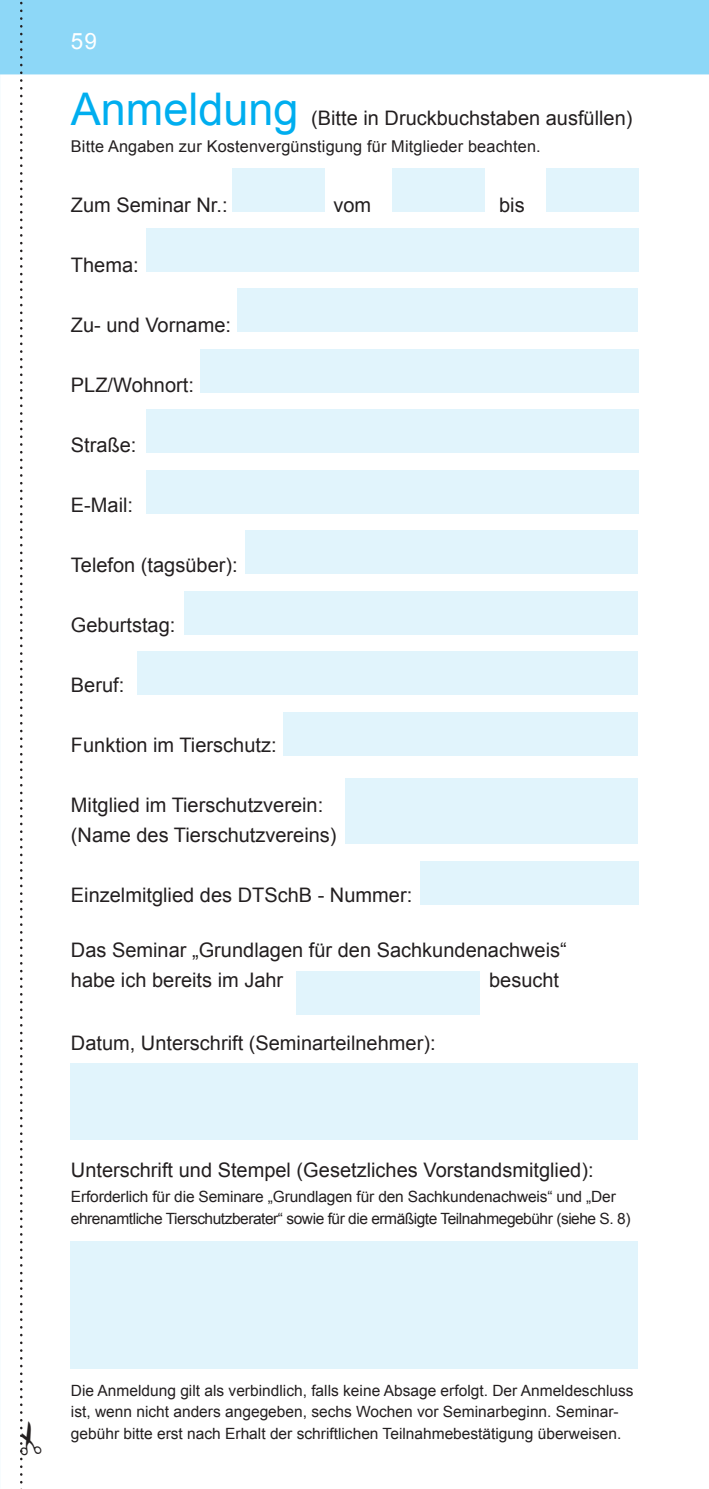
<style>
.page{position:relative;width:709px;height:1489px;background:#fff}
.page>*{position:absolute;margin:0;border:0;box-sizing:border-box;transform-origin:0 0}
.t1{font:45px "Arial";color:#00aeef}
.t2{font:22.5px "Arial";color:#fff}
.t3{font:20px/30px "Arial";color:#231f20}
.t4{font:16.25px "Arial";letter-spacing:.01em;color:#231f20}
.t5{font:15.5px/21.5px "Arial";color:#231f20}
.t6{font:15.5px/21.5px "Arial";letter-spacing:-.03em;color:#231f20}
</style>
<div class="page">
<div style="left:0;top:0;width:709px;height:74px;background:#8dd7f7"></div>
<div style="left:232px;top:168px;width:92px;height:43px;background:#e1f4fc"></div>
<div style="left:146px;top:228px;width:492px;height:43px;background:#e1f4fc"></div>
<div style="left:237px;top:289px;width:401px;height:43px;background:#e1f4fc"></div>
<div style="left:200px;top:349px;width:438px;height:43px;background:#e1f4fc"></div>
<div style="left:146px;top:409px;width:492px;height:44px;background:#e1f4fc"></div>
<div style="left:146px;top:470px;width:492px;height:43px;background:#e1f4fc"></div>
<div style="left:245px;top:530px;width:393px;height:44px;background:#e1f4fc"></div>
<div style="left:184px;top:591px;width:454px;height:43px;background:#e1f4fc"></div>
<div style="left:137px;top:651px;width:501px;height:43px;background:#e1f4fc"></div>
<div style="left:283px;top:712px;width:355px;height:43px;background:#e1f4fc"></div>
<div style="left:345px;top:778px;width:293px;height:65px;background:#e1f4fc"></div>
<div style="left:420px;top:861px;width:218px;height:43px;background:#e1f4fc"></div>
<div style="left:71px;top:1063px;width:567px;height:76px;background:#e1f4fc"></div>
<div style="left:71px;top:1240px;width:567px;height:128px;background:#e1f4fc"></div>
<div style="left:392px;top:168px;width:92px;height:43px;background:#e1f4fc"></div>
<div style="left:546px;top:168px;width:92px;height:43px;background:#e1f4fc"></div>
<div style="left:296px;top:971px;width:183px;height:43px;background:#e1f4fc"></div>
<svg style="left:20px;top:0;width:21px;height:1489px"></svg>
<p class="t2" style="left:71px;top:25px;width:28px">59</p>
<h1 class="t1" style="left:71px;top:78px;width:229px">Anmeldung</h1>
<p class="t3" style="left:311px;top:103px;width:323px">(Bitte in Druckbuchstaben ausfüllen)</p>
<p class="t4" style="left:71px;top:135px;width:471px">Bitte Angaben zur Kostenvergünstigung für Mitglieder beachten.</p>
<p class="t3" style="left:71px;top:189px;width:158px">Zum Seminar Nr.:</p>
<p class="t3" style="left:333px;top:189px;width:39px">vom</p>
<p class="t3" style="left:499px;top:189px;width:27px">bis</p>
<p class="t3" style="left:71px;top:249px;width:69px">Thema:</p>
<p class="t3" style="left:71px;top:309px;width:162px">Zu- und Vorname:</p>
<p class="t3" style="left:71px;top:369px;width:125px">PLZ/Wohnort:</p>
<p class="t3" style="left:71px;top:429px;width:67px">Straße:</p>
<p class="t3" style="left:71px;top:489px;width:64px">E-Mail:</p>
<p class="t3" style="left:71px;top:549px;width:168px">Telefon (tagsüber):</p>
<p class="t3" style="left:71px;top:609px;width:106px">Geburtstag:</p>
<p class="t3" style="left:71px;top:669px;width:55px">Beruf:</p>
<p class="t3" style="left:71px;top:729px;width:207px">Funktion im Tierschutz:</p>
<p class="t3" style="left:71px;top:789px;width:267px">Mitglied im Tierschutzverein: (Name des Tierschutzvereins)</p>
<p class="t3" style="left:71px;top:879px;width:343px">Einzelmitglied des DTSchB - Nummer:</p>
<p class="t3" style="left:71px;top:934px;width:497px">Das Seminar „Grundlagen für den Sachkundenachweis“ habe ich bereits im Jahr</p>
<p class="t3" style="left:489px;top:964px;width:72px">besucht</p>
<p class="t3" style="left:71px;top:1027px;width:366px">Datum, Unterschrift (Seminarteilnehmer):</p>
<p class="t3" style="left:71px;top:1154px;width:524px">Unterschrift und Stempel (Gesetzliches Vorstandsmitglied):</p>
<p class="t6" style="left:71px;top:1185px;width:561px">Erforderlich für die Seminare „Grundlagen für den Sachkundenachweis“ und „Der ehrenamtliche Tierschutzberater“ sowie für die ermäßigte Teilnahmegebühr (siehe S. 8)</p>
<p class="t5" style="left:71px;top:1379px;width:564px">Die Anmeldung gilt als verbindlich, falls keine Absage erfolgt. Der Anmeldeschluss ist, wenn nicht anders angegeben, sechs Wochen vor Seminarbeginn. Seminar&shy;gebühr bitte erst nach Erhalt der schriftlichen Teilnahmebestätigung überweisen.</p>
</div>
